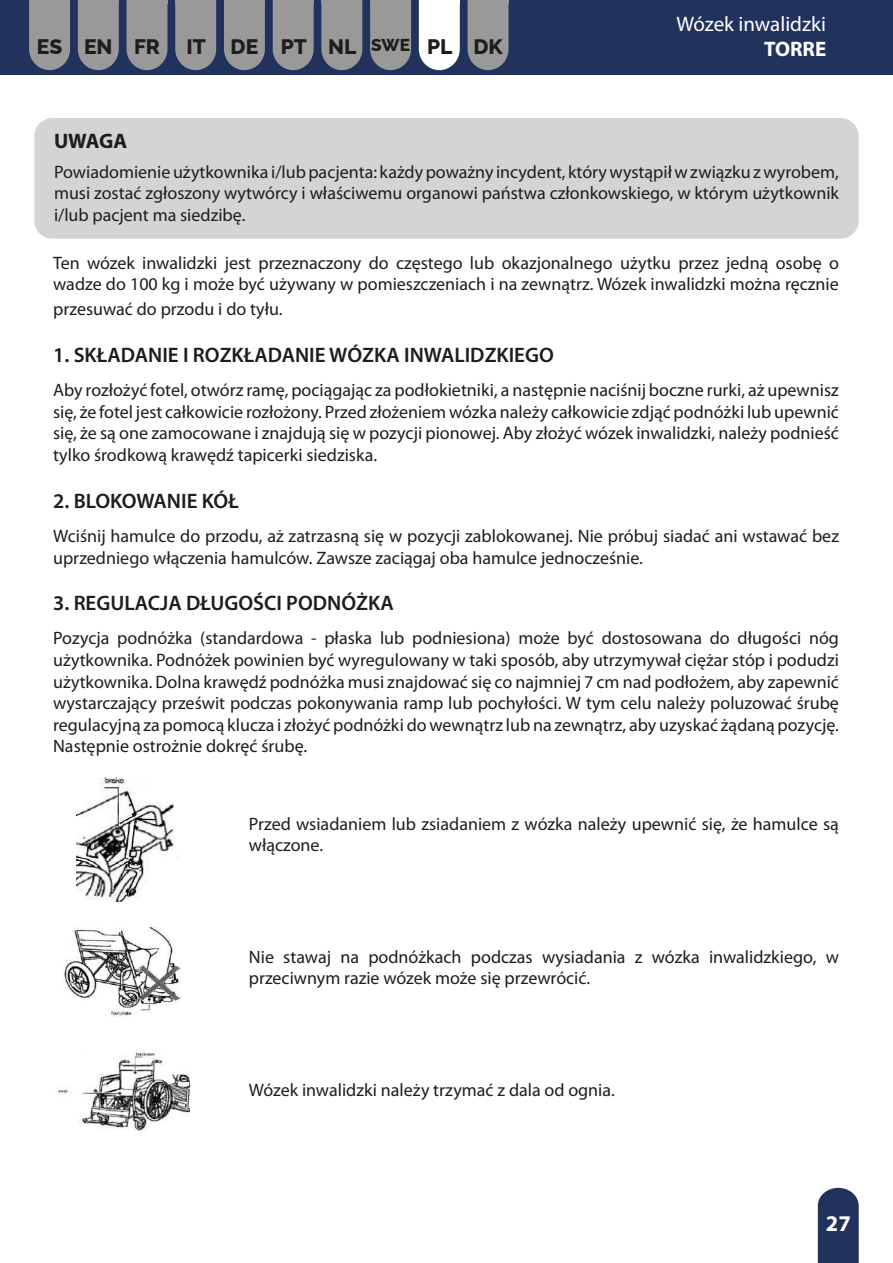
<style>
.page{position:relative;width:893px;height:1263px;background:#fff}
.page>*{position:absolute;margin:0;border:0;box-sizing:border-box;transform-origin:0 0}
.t1{font:700 22.5px "Myriad Pro";color:#fff}
.t2{font:600 21px "Myriad Pro";color:#1d1d1b}
.t3{font:800 21px "Raleway";color:#1d1d1b}
.t4{font:21px "Myriad Pro";color:#fff}
.t5{font:700 21px "Myriad Pro";color:#fff}
.t6{font:700 21px "Myriad Pro";letter-spacing:-.015em;color:#1d1d1b}
.t7{font:18px/21.6px "Myriad Pro";color:#1d1d1b}
.s1{font-size:17.25px}
</style>
<div class="page">
<div style="left:0;top:0;width:893px;height:75px;background:#21325c"></div>
<svg style="left:29px;top:0;width:41px;height:70px;background:#8f9094"></svg>
<div style="left:37px;top:34px;width:26px;height:20px;background:#999"></div>
<div style="left:127px;top:3px;width:40px;height:67px;background:#999"></div>
<hr style="left:127px;top:0;width:40px;height:3px;background:#999">
<svg style="left:78px;top:3px;width:41px;height:67px;background:#909194"></svg>
<hr style="left:78px;top:0;width:41px;height:3px;background:#999">
<svg style="left:321px;top:3px;width:41px;height:67px;background:#909194"></svg>
<hr style="left:321px;top:0;width:41px;height:3px;background:#999">
<div style="left:468px;top:3px;width:40px;height:67px;background:#999"></div>
<hr style="left:468px;top:0;width:40px;height:3px;background:#999">
<svg style="left:273px;top:3px;width:41px;height:67px;background:#909194"></svg>
<hr style="left:273px;top:0;width:41px;height:3px;background:#999">
<svg style="left:419px;top:3px;width:41px;height:67px;background:#e8eaee"></svg>
<div style="left:423px;top:34px;width:33px;height:25px;background:#fff"></div>
<hr style="left:419px;top:0;width:41px;height:3px;background:#fff">
<svg style="left:224px;top:3px;width:41px;height:67px;background:#909294"></svg>
<hr style="left:224px;top:0;width:41px;height:3px;background:#999">
<svg style="left:370px;top:3px;width:41px;height:67px;background:#909194"></svg>
<hr style="left:370px;top:0;width:41px;height:3px;background:#999">
<svg style="left:175px;top:3px;width:41px;height:67px;background:#909194"></svg>
<hr style="left:175px;top:0;width:41px;height:3px;background:#999">
<svg style="left:818px;top:1188px;width:41px;height:75px;background:#2d3d64"></svg>
<div style="left:34px;top:118px;width:825px;height:121px;background:#d4d4d4;border-radius:18px"></div>
<img style="left:77px;top:778px;width:97px;height:123px">
<img style="left:63px;top:928px;width:118px;height:88px">
<img style="left:56px;top:1051px;width:134px;height:80px">
<p class="t4" style="left:676px;top:11px;width:151px">Wózek inwalidzki</p>
<p class="t3" style="left:37px;top:29px;width:125px">ES EN FR</p>
<p class="t3" style="left:186px;top:29px;width:318px">IT DE PT NL <span class="s1">SWE</span> PL DK</p>
<p class="t5" style="left:764px;top:35px;width:64px">TORRE</p>
<p class="t6" style="left:54px;top:127px;width:75px">UWAGA</p>
<p class="t7" style="left:54px;top:161px;width:786px;text-align:justify">Powiadomienie użytkownika i/lub pacjenta: każdy poważny incydent, który wystąpił w związku z wyrobem, musi zostać zgłoszony wytwórcy i właściwemu organowi państwa członkowskiego, w którym użytkownik i/lub pacjent ma siedzibę.</p>
<p class="t7" style="left:53px;top:252px;width:787px">Ten wózek inwalidzki jest przeznaczony do częstego lub okazjonalnego użytku przez jedną osobę o wadze do 100 kg i może być używany w pomieszczeniach i na zewnątrz. Wózek inwalidzki można ręcznie</p>
<p class="t7" style="left:53px;top:298px;width:231px">przesuwać do przodu i do tyłu.</p>
<p class="t2" style="left:53px;top:341px;width:502px">1. SKŁADANIE I ROZKŁADANIE WÓZKA INWALIDZKIEGO</p>
<p class="t7" style="left:53px;top:379px;width:787px;text-align:justify">Aby rozłożyć fotel, otwórz ramę, pociągając za podłokietniki, a następnie naciśnij boczne rurki, aż upewnisz się, że fotel jest całkowicie rozłożony. Przed złożeniem wózka należy całkowicie zdjąć podnóżki lub upewnić się, że są one zamocowane i znajdują się w pozycji pionowej. Aby złożyć wózek inwalidzki, należy podnieść tylko środkową krawędź tapicerki siedziska.</p>
<p class="t2" style="left:53px;top:487px;width:187px">2. BLOKOWANIE KÓŁ</p>
<p class="t7" style="left:53px;top:525px;width:787px">Wciśnij hamulce do przodu, aż zatrzasną się w pozycji zablokowanej. Nie próbuj siadać ani wstawać bez uprzedniego włączenia hamulców. Zawsze zaciągaj oba hamulce jednocześnie.</p>
<p class="t2" style="left:53px;top:589px;width:342px">3. REGULACJA DŁUGOŚCI PODNÓŻKA</p>
<p class="t7" style="left:53px;top:627px;width:787px;text-align:justify">Pozycja podnóżka (standardowa - płaska lub podniesiona) może być dostosowana do długości nóg użytkownika. Podnóżek powinien być wyregulowany w taki sposób, aby utrzymywał ciężar stóp i podudzi użytkownika. Dolna krawędź podnóżka musi znajdować się co najmniej 7 cm nad podłożem, aby zapewnić wystarczający prześwit podczas pokonywania ramp lub pochyłości. W tym celu należy poluzować śrubę regulacyjną za pomocą klucza i złożyć podnóżki do wewnątrz lub na zewnątrz, aby uzyskać żądaną pozycję.<br>Następnie ostrożnie dokręć śrubę.</p>
<p class="t7" style="left:249px;top:812px;width:592px">Przed wsiadaniem lub zsiadaniem z wózka należy upewnić się, że hamulce są włączone.</p>
<p class="t7" style="left:249px;top:946px;width:592px">Nie stawaj na podnóżkach podczas wysiadania z wózka inwalidzkiego, w przeciwnym razie wózek może się przewrócić.</p>
<p class="t7" style="left:249px;top:1079px;width:368px">Wózek inwalidzki należy trzymać z dala od ognia.</p>
<p class="t1" style="left:826px;top:1209px;width:26px">27</p>
</div>
